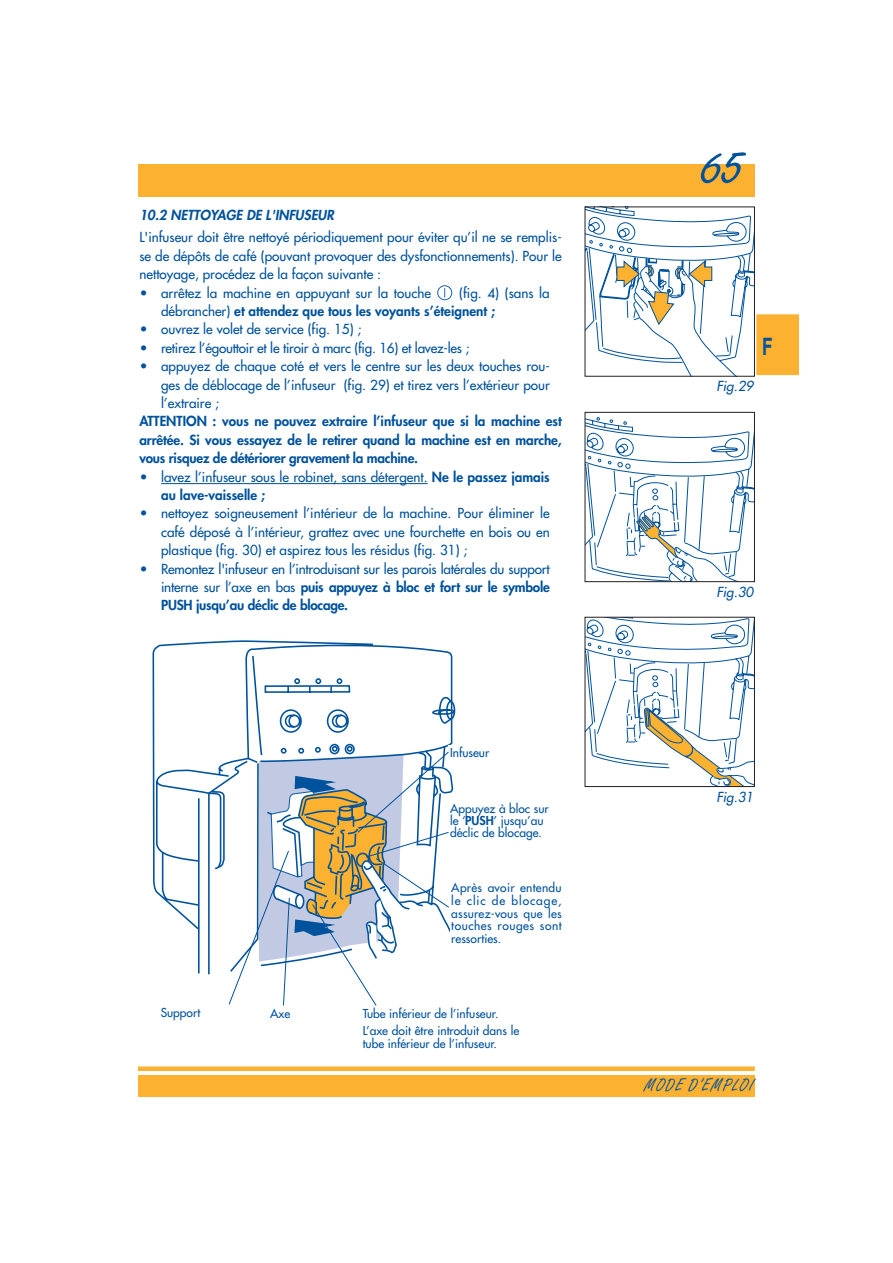
<style>
.page{position:relative;width:893px;height:1263px;background:#fff}
.page>*{position:absolute;margin:0;border:0;box-sizing:border-box;transform-origin:0 0}
.t1{font:60px "Freestyle Script";color:#00529c}
.t2{font:700 24px "Helvetica";color:#00529c;scale:.7 1}
.t3{font:18px "Freestyle Script";letter-spacing:.065em;color:#00529c}
.t4{font:13.5px/18.5px "Futura";color:#00529c;text-align:justify}
.t5{font:800 13.5px/18.5px "Futura";letter-spacing:-.01em;color:#00529c}
.t6{font:13.5px "Futura";letter-spacing:-.02em;color:#00529c}
.t7{font:italic 800 13.5px "Futura";color:#00529c}
.t8{font:italic 13.5px "Futura";color:#00529c}
.t9{font:12px/12.8px "Futura";color:#00529c}
.s1{font-weight:400}
.s2{font-weight:800}
</style>
<div class="page">
<div style="left:138px;top:164px;width:616px;height:33px;background:#fcb131"></div>
<div style="left:138px;top:1066px;width:616px;height:5px;background:#fcb131"></div>
<div style="left:138px;top:1075px;width:616px;height:22px;background:#fcb131"></div>
<hr style="left:161px;top:483px;width:137px;height:1px;background:#00529c">
<hr style="left:298px;top:483px;width:101px;height:1px;background:#00529c">
<svg style="left:399px;top:483px;width:28px;height:1px"></svg>
<svg style="left:152px;top:640px;width:301px;height:334px"></svg>
<svg style="left:207px;top:677px;width:21px;height:219px"></svg>
<svg style="left:586px;top:207px;width:212px;height:170px"></svg>
<svg style="left:586px;top:417px;width:166px;height:163px"></svg>
<div style="left:584px;top:412px;width:170px;height:170px;border:1px solid #231f20"></div>
<svg style="left:586px;top:619px;width:166px;height:166px"></svg>
<div style="left:584px;top:617px;width:170px;height:170px;border:1px solid #231f20"></div>
<svg style="left:437px;top:285px;width:15px;height:15px"></svg>
<svg style="left:228px;top:677px;width:227px;height:329px"></svg>
<p class="t7" style="left:139px;top:208px;width:196px">10.2 NETTOYAGE DE L'INFUSEUR</p>
<p class="t4" style="left:139px;top:229px;width:424px">L'infuseur doit être nettoyé périodiquement pour éviter qu’il ne se remplis&shy;se de dépôts de café (pouvant provoquer des dysfonctionnements). Pour le nettoyage, procédez de la façon suivante :</p>
<p class="t4" style="left:140px;top:284px;width:293px">• arrêtez la machine en appuyant sur la touche</p>
<p class="t5" style="left:161px;top:284px;width:390px;text-indent:298px"><span class="s1">(fig. 4) (sans la débrancher)</span> et attendez que tous les voyants s’éteignent ;</p>
<p class="t4" style="left:140px;top:321px;width:223px">• ouvrez le volet de service (fig. 15) ;</p>
<p class="t6" style="left:140px;top:341px;width:331px">• retirez l’égouttoir et le tiroir à marc (fig. 16) et lavez-les ;</p>
<p class="t4" style="left:161px;top:358px;width:390px;text-indent:-21px">• appuyez de chaque coté et vers le centre sur les deux touches rou&shy;ges de déblocage de l’infuseur (fig. 29) et tirez vers l’extérieur pour l’extraire ;</p>
<p class="t5" style="left:139px;top:413px;width:424px;text-align:justify">ATTENTION : vous ne pouvez extraire l’infuseur que si la machine est arrêtée. Si vous essayez de le retirer quand la machine est en marche, vous risquez de détériorer gravement la machine.</p>
<p class="t4" style="left:161px;top:468px;width:390px;text-indent:-21px">• lavez l’infuseur sous le robinet, sans détergent. <span class="s2">Ne le passez jamais au lave-vaisselle ;</span></p>
<p class="t4" style="left:161px;top:505px;width:390px;text-indent:-21px">• nettoyez soigneusement l’intérieur de la machine. Pour éliminer le café déposé à l’intérieur, grattez avec une fourchette en bois ou en plastique (fig. 30) et aspirez tous les résidus (fig. 31) ;</p>
<p class="t4" style="left:161px;top:560px;width:390px;text-indent:-21px">• Remontez l'infuseur en l’introduisant sur les parois latérales du support interne sur l’axe en bas <span class="s2">puis appuyez à bloc et fort sur le symbole PUSH jusqu’au déclic de blocage.</span></p>
<p class="t9" style="left:450px;top:747px;width:41px">Infuseur</p>
<p class="t9" style="left:450px;top:803px;width:100px;line-height:12px">Appuyez à bloc sur le ‘<span class="s2">PUSH</span>’ jusqu’au déclic de blocage.</p>
<p class="t9" style="left:161px;top:1007px;width:41px">Support</p>
<p class="t9" style="left:270px;top:1008px;width:22px">Axe</p>
<p class="t9" style="left:451px;top:882px;width:112px;text-align:justify">Après avoir entendu le clic de blocage, assurez-vous que les touches rouges sont ressorties.</p>
<p class="t9" style="left:363px;top:1006px;width:158px;line-height:17px">Tube inférieur de l’infuseur.<br>L’axe doit être introduit dans le</p>
<p class="t9" style="left:363px;top:1038px;width:136px">tube inférieur de l’infuseur.</p>
<h1 class="t1" style="left:701px;top:145px;width:42px">65</h1>
<h2 class="t2" style="left:762px;top:338px;width:16px">F</h2>
<p class="t8" style="left:716px;top:380px;width:38px">Fig.29</p>
<p class="t8" style="left:716px;top:585px;width:38px">Fig.30</p>
<p class="t8" style="left:716px;top:790px;width:38px">Fig.31</p>
<h3 class="t3" style="left:644px;top:1079px;width:111px">MODE D’EMPLOI</h3>
</div>
